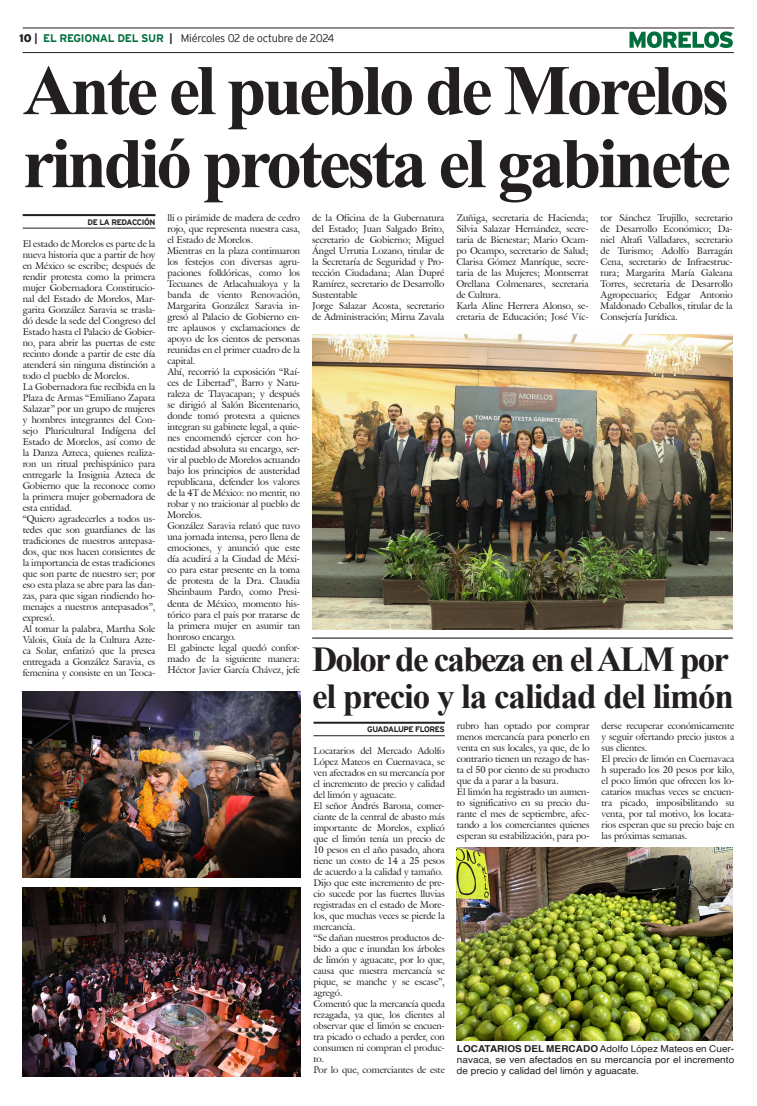
<style>
.page{position:relative;width:757px;height:1106px;background:#fff}
.page>*{position:absolute;margin:0;border:0;box-sizing:border-box;transform-origin:0 0}
.Cabeza_01{font:700 71px "Times New Roman";letter-spacing:-.05em;color:#231f20}
.Cabeza_02{font:700 35px "Times New Roman";letter-spacing:-.03em;color:#231f20}
.Cabeza_02-2{font:700 35px "Times New Roman";letter-spacing:-.05em;color:#231f20}
.t1{font:300 11px "Interstate";letter-spacing:-.025em;color:#231f20}
.t2{font:9.5px/11px "Galliard IT Cby BT";letter-spacing:-.005em;color:#231f20;text-align:justify}
.Pie_de_foto{font:9.5px/11px "Helvetica";letter-spacing:.005em;color:#231f20;text-align:justify;scale:1.05 1}
.t3{font:700 8px "Interstate";letter-spacing:-.05em;color:#231f20}
.s1{font-weight:900}
.s2{font-weight:700}
.s3{font-weight:700;color:#006f3c}
</style>
<div class="page">
<hr style="left:23px;top:28px;width:711px;height:1px;background:#231f20">
<hr style="left:23px;top:52px;width:711px;height:1px;background:#231f20">
<svg style="left:629px;top:31px;width:104px;height:17px"></svg>
<hr style="left:23px;top:214px;width:132px;height:2px;background:#231f20">
<hr style="left:23px;top:228px;width:132px;height:1px;background:#231f20">
<img style="left:23px;top:692px;width:277px;height:185px">
<img style="left:23px;top:887px;width:277px;height:189px">
<img style="left:312px;top:334px;width:421px;height:295px">
<hr style="left:313px;top:721px;width:132px;height:2px;background:#231f20">
<hr style="left:313px;top:735px;width:132px;height:1px;background:#231f20">
<hr style="left:312px;top:637px;width:421px;height:1px;background:#000">
<img style="left:457px;top:848px;width:276px;height:192px">
<p class="t1" style="left:19px;top:32px;width:317px"><span class="s1">10</span> <span class="s2">|</span> <span class="s3">EL REGIONAL DEL SUR</span> <span class="s2">|</span> Miércoles 02 de octubre de 2024</p>
<p class="Cabeza_01" style="left:23px;top:39px;width:708px">Ante el pueblo de Morelos</p>
<p class="Cabeza_01" style="left:23px;top:112px;width:710px">rindió protesta el gabinete</p>
<p class="t3" style="left:87px;top:217px;width:69px">DE LA REDACCIÓN</p>
<p class="t2" style="left:312px;top:212px;width:134px">de la Oficina de la Gubernatura del Estado; Juan Salgado Brito, secretario de Gobierno; Miguel Ángel Urrutia Lozano, titular de la Secretaría de Seguridad y Pro&shy;tección Ciudadana; Alan Dupré Ramírez, secretario de Desarrollo Sustentable</p>
<p class="t2" style="left:312px;top:300px;width:134px">Jorge Salazar Acosta, secretario de Administración; Mirna Zavala</p>
<p class="t2" style="left:167px;top:212px;width:134px">lli o pirámide de madera de cedro rojo, que representa nuestra casa, el Estado de Morelos.</p>
<p class="t2" style="left:167px;top:245px;width:134px">Mientras en la plaza continuaron los festejos con diversas agru&shy;paciones folklóricas, como los Tecuanes de Atlacahualoya y la banda de viento Renovación, Margarita González Saravia in&shy;gresó al Palacio de Gobierno en&shy;tre aplausos y exclamaciones de apoyo de los cientos de personas reunidas en el primer cuadro de la capital.</p>
<p class="t2" style="left:167px;top:366px;width:134px">Ahí, recorrió la exposición “Raí&shy;ces de Libertad”, Barro y Natu&shy;raleza de Tlayacapan; y después se dirigió al Salón Bicentenario, donde tomó protesta a quienes integran su gabinete legal, a quie&shy;nes encomendó ejercer con ho&shy;nestidad absoluta su encargo, ser&shy;vir al pueblo de Morelos actuando bajo los principios de austeridad republicana, defender los valores de la 4T de México: no mentir, no robar y no traicionar al pueblo de Morelos.</p>
<p class="t2" style="left:167px;top:520px;width:134px">González Saravia relató que tuvo una jornada intensa, pero llena de emociones, y anunció que este día acudirá a la Ciudad de Méxi&shy;co para estar presente en la toma de protesta de la Dra. Claudia Sheinbaum Pardo, como Presi&shy;denta de México, momento his&shy;tórico para el país por tratarse de la primera mujer en asumir tan honroso encargo.</p>
<p class="t2" style="left:167px;top:641px;width:134px">El gabinete legal quedó confor&shy;mado de la siguiente manera:<br>Héctor Javier García Chávez, jefe</p>
<p class="t2" style="left:600px;top:212px;width:134px">tor Sánchez Trujillo, secretario de Desarrollo Económico; Da&shy;niel Altafi Valladares, secretario de Turismo; Adolfo Barragán Cena, secretario de Infraestruc&shy;tura; Margarita María Galeana Torres, secretaria de Desarrollo Agropecuario; Edgar Antonio Maldonado Ceballos, titular de la Consejería Jurídica.</p>
<p class="t2" style="left:456px;top:212px;width:134px">Zuñiga, secretaria de Hacienda; Silvia Salazar Hernández, secre&shy;taria de Bienestar; Mario Ocam&shy;po Ocampo, secretario de Salud; Clarisa Gómez Manríque, secre&shy;taria de las Mujeres; Montserrat Orellana Colmenares, secretaria de Cultura.</p>
<p class="t2" style="left:456px;top:300px;width:134px">Karla Aline Herrera Alonso, se&shy;cretaria de Educación; José Víc-</p>
<p class="t2" style="left:23px;top:238px;width:134px">El estado de Morelos es parte de la nueva historia que a partir de hoy en México se escribe; después de rendir protesta como la primera mujer Gobernadora Constitucio&shy;nal del Estado de Morelos, Mar&shy;garita González Saravia se trasla&shy;dó desde la sede del Congreso del Estado hasta el Palacio de Gobier&shy;no, para abrir las puertas de este recinto donde a partir de este día atenderá sin ninguna distinción a todo el pueblo de Morelos.</p>
<p class="t2" style="left:23px;top:381px;width:134px">La Gobernadora fue recibida en la Plaza de Armas “Emiliano Zapata Salazar” por un grupo de mujeres y hombres integrantes del Con&shy;sejo Pluricultural Indígena del Estado de Morelos, así como de la Danza Azteca, quienes realiza&shy;ron un ritual prehispánico para entregarle la Insignia Azteca de Gobierno que la reconoce como la primera mujer gobernadora de esta entidad.</p>
<p class="t2" style="left:23px;top:513px;width:134px">“Quiero agradecerles a todos us&shy;tedes que son guardianes de las tradiciones de nuestros antepasa&shy;dos, que nos hacen consientes de la importancia de estas tradiciones que son parte de nuestro ser; por eso esta plaza se abre para las dan&shy;zas, para que sigan rindiendo ho&shy;menajes a nuestros antepasados”, expresó.</p>
<p class="t2" style="left:23px;top:623px;width:134px">Al tomar la palabra, Martha Sole Valois, Guía de la Cultura Azte&shy;ca Solar, enfatizó que la presea entregada a González Saravia, es femenina y consiste en un Teoca-</p>
<p class="Cabeza_02-2" style="left:312px;top:633px;width:418px">Dolor de cabeza en el ALM por</p>
<p class="Cabeza_02" style="left:312px;top:670px;width:423px">el precio y la calidad del limón</p>
<p class="t3" style="left:367px;top:725px;width:79px">GUADALUPE FLORES</p>
<p class="t2" style="left:457px;top:720px;width:134px">rubro han optado por comprar menos mercancía para ponerlo en venta en sus locales, ya que, de lo contrario tienen un rezago de has&shy;ta el 50 por ciento de su producto que da a parar a la basura.</p>
<p class="t2" style="left:457px;top:786px;width:134px">El limón ha registrado un aumen&shy;to significativo en su precio du&shy;rante el mes de septiembre, afec&shy;tando a los comerciantes quienes esperan su estabilización, para po-</p>
<p class="t2" style="left:601px;top:720px;width:134px">derse recuperar económicamente y seguir ofertando precio justos a sus clientes.</p>
<p class="t2" style="left:601px;top:753px;width:134px">El precio de limón en Cuernavaca h superado los 20 pesos por kilo, el poco limón que ofrecen los lo&shy;catarios muchas veces se encuen&shy;tra picado, imposibilitando su venta, por tal motivo, los locata&shy;rios esperan que su precio baje en las próximas semanas.</p>
<p class="t2" style="left:313px;top:745px;width:133px">Locatarios del Mercado Adolfo López Mateos en Cuernavaca, se ven afectados en su mercancía por el incremento de precio y calidad del limón y aguacate.</p>
<p class="t2" style="left:313px;top:800px;width:133px">El señor Andrés Barona, comer&shy;ciante de la central de abasto más importante de Morelos, explicó que el limón tenía un precio de 10 pesos en el año pasado, ahora tiene un costo de 14 a 25 pesos de acuerdo a la calidad y tamaño.</p>
<p class="t2" style="left:313px;top:877px;width:133px">Dijo que este incremento de pre&shy;cio sucede por las fuertes lluvias registradas en el estado de More&shy;los, que muchas veces se pierde la mercancía.</p>
<p class="t2" style="left:313px;top:932px;width:133px">“Se dañan nuestros productos de&shy;bido a que e inundan los árboles de limón y aguacate, por lo que, causa que nuestra mercancía se pique, se manche y se escase”, agregó.</p>
<p class="t2" style="left:313px;top:998px;width:133px">Comentó que la mercancía queda rezagada, ya que, los clientes al observar que el limón se encuen&shy;tra picado o echado a perder, con consumen ni compran el produc&shy;to.</p>
<p class="t2" style="left:313px;top:1064px;width:133px">Por lo que, comerciantes de este</p>
<p class="Pie_de_foto" style="left:457px;top:1043px;width:266px"><span class="s2">LOCATARIOS DEL MERCADO</span> Adolfo López Mateos en Cuer&shy;navaca, se ven afectados en su mercancía por el incremento de precio y calidad del limón y aguacate.</p>
</div>
